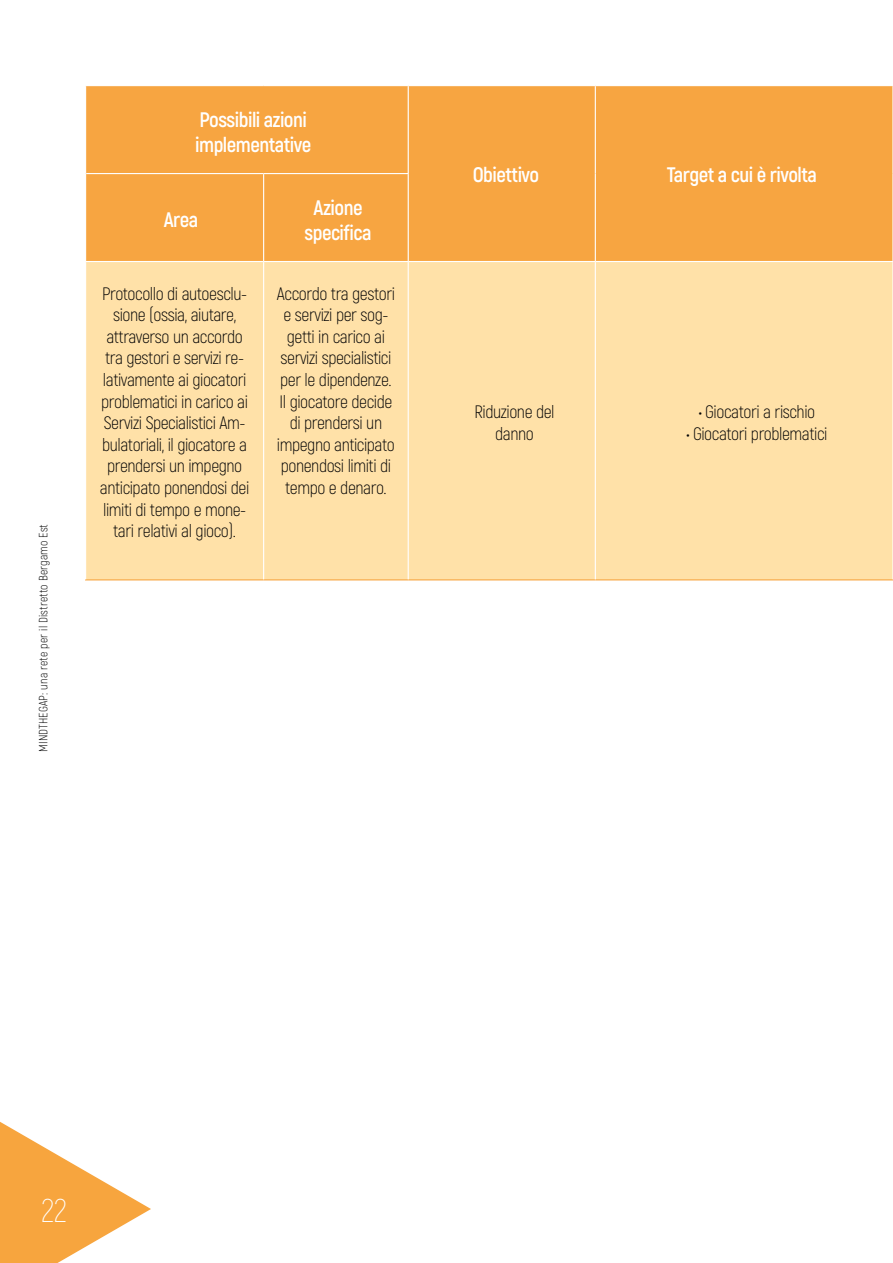
<style>
.page{position:relative;width:893px;height:1263px;background:#fff}
.page>*{position:absolute;margin:0;border:0;box-sizing:border-box;transform-origin:0 0}
.t1{font:200 33px "Akrobat";color:#fff}
.t2{font:700 21px/25.2px "Akrobat";letter-spacing:-.025em;color:#fff}
.t3{font:300 18px/21.6px "Akrobat";letter-spacing:-.025em;color:#020203;text-align:center}
.t4{font:300 12px "Akrobat";letter-spacing:.01em;color:#000}
.s1{font-weight:400}
</style>
<div class="page">
<svg style="left:0;top:1122px;width:151px;height:141px"></svg>
<div style="left:86px;top:86px;width:322px;height:175px;background:#f7a541"></div>
<div style="left:409px;top:86px;width:483px;height:175px;background:#f7a541"></div>
<div style="left:86px;top:262px;width:806px;height:317px;background:#ffe1a8"></div>
<hr style="left:85px;top:579px;width:179px;height:1px;background:#f7a541">
<hr style="left:264px;top:579px;width:144px;height:1px;background:#f7a541">
<hr style="left:408px;top:579px;width:187px;height:1px;background:#f7a541">
<hr style="left:595px;top:579px;width:298px;height:1px;background:#f7a541">
<hr style="left:595px;top:86px;width:1px;height:88px;background:#fff">
<hr style="left:263px;top:174px;width:1px;height:87px;background:#fff">
<hr style="left:595px;top:174px;width:1px;height:87px;background:#fff">
<hr style="left:86px;top:173px;width:178px;height:1px;background:#fff">
<hr style="left:264px;top:173px;width:145px;height:1px;background:#fff">
<hr style="left:263px;top:262px;width:1px;height:317px;background:#fff">
<hr style="left:408px;top:262px;width:1px;height:317px;background:#fff">
<hr style="left:595px;top:262px;width:1px;height:317px;background:#fff">
<p class="t4" style="left:36px;top:751px;width:229px;rotate:-90deg">MINDTHEGAP: una rete per il Distretto Bergamo Est</p>
<p class="t2" style="left:195px;top:107px;width:118px">Possibili azioni implementative</p>
<p class="t2" style="left:164px;top:207px;width:36px">Area</p>
<p class="t2" style="left:305px;top:195px;width:69px;text-align:center">Azione specifica</p>
<p class="t3" style="left:100px;top:282px;width:151px">Protocollo di autoesclu&shy;sione (ossia, aiutare, attraverso un accordo tra gestori e servizi re&shy;lativamente ai giocatori problematici in carico ai<br>Servizi Specialistici Am&shy;bulatoriali, il giocatore a prendersi un impegno anticipato ponendosi dei limiti di tempo e mone&shy;tari relativi al gioco).</p>
<p class="t3" style="left:277px;top:282px;width:120px">Accordo tra gestori e servizi per sog&shy;getti in carico ai servizi specialistici per le dipendenze.<br>Il giocatore decide di prendersi un impegno anticipato ponendosi limiti di tempo e denaro.</p>
<p class="t2" style="left:473px;top:162px;width:68px">Obiettivo</p>
<p class="t2" style="left:667px;top:162px;width:152px">Target a cui è rivolta</p>
<p class="t3" style="left:474px;top:401px;width:82px">Riduzione del danno</p>
<p class="t3" style="left:699px;top:401px;width:118px"><span class="s1">•</span> Giocatori a rischio</p>
<p class="t3" style="left:686px;top:423px;width:143px"><span class="s1">•</span> Giocatori problematici</p>
<h1 class="t1" style="left:42px;top:1191px;width:27px">22</h1>
</div>
